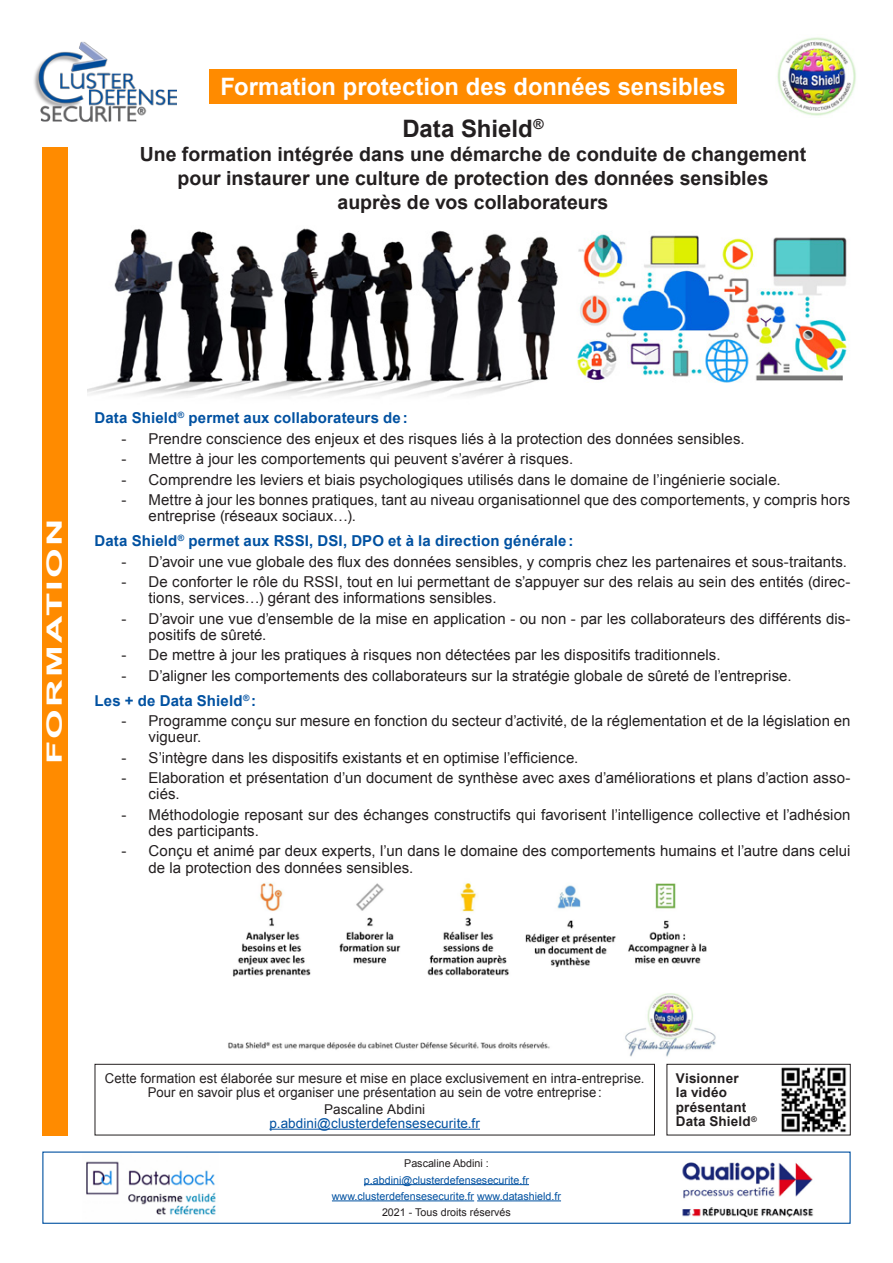
<style>
.page{position:relative;width:893px;height:1263px;background:#fff}
.page>*{position:absolute;margin:0;border:0;box-sizing:border-box;transform-origin:0 0}
.t1{font:700 24px "Arial";color:#fff}
.t2{font:700 24px "Arial";color:#231f20}
.t3{font:700 21px "Arial";letter-spacing:.06em;color:#fff;scale:1.81 1}
.t4{font:700 19.5px/24px "Arial";color:#231f20;text-align:center}
.t5{font:15px/16.2px "Arial";letter-spacing:.005em;color:#231f20}
.t6{font:700 15px "Arial";letter-spacing:.01em;color:#0051a1}
.t7{font:13.5px/13.5px "Arial";letter-spacing:.005em;color:#231f20;text-align:center}
.t8{font:13.5px/13.5px "Arial";letter-spacing:.005em;color:#0051a1;text-align:center}
.Txt_Fiche_2{font:700 13.5px/14.4px "Arial";letter-spacing:.015em;color:#231f20}
.t9{font:10.65px/16.2px "Arial";color:#0051a1;text-align:center}
.t10{font:10.65px "Arial";color:#231f20}
.s1{color:#231f20}
</style>
<div class="page">
<img style="left:682px;top:1162px;width:132px;height:56px">
<img style="left:86px;top:1161px;width:130px;height:54px">
<div style="left:42px;top:1151px;width:809px;height:73px;border:1px solid #0051a1"></div>
<hr style="left:364px;top:1184px;width:165px;height:1px;background:#0051a1">
<hr style="left:332px;top:1200px;width:142px;height:1px;background:#0051a1">
<hr style="left:477px;top:1200px;width:84px;height:1px;background:#0051a1">
<div style="left:43px;top:147px;width:25px;height:988px;background:#ff8b00"></div>
<div style="left:209px;top:69px;width:528px;height:34px;background:#ff8b00"></div>
<img style="left:777px;top:37px;width:79px;height:79px">
<hr style="left:269px;top:1129px;width:211px;height:1px;background:#0051a1">
<div style="left:95px;top:1064px;width:560px;height:71px;border:1px solid #231f20"></div>
<div style="left:666px;top:1064px;width:185px;height:71px;border:1px solid #231f20"></div>
<img style="left:87px;top:228px;width:763px;height:168px">
<img style="left:228px;top:883px;width:488px;height:174px">
<img style="left:34px;top:41px;width:142px;height:81px">
<img style="left:780px;top:1065px;width:68px;height:68px">
<p class="t1" style="left:220px;top:71px;width:507px">Formation protection des données sensibles</p>
<p class="t2" style="left:402px;top:112px;width:143px">Data Shield<sup>®</sup></p>
<p class="t4" style="left:140px;top:142px;width:668px">Une formation intégrée dans une démarche de conduite de changement pour instaurer une culture de protection des données sensibles<br>auprès de vos collaborateurs</p>
<p class="t3" style="left:41px;top:763px;width:137px;rotate:-90deg">FORMATION</p>
<p class="t6" style="left:95px;top:408px;width:315px">Data Shield<sup>®</sup> permet aux collaborateurs de:</p>
<p class="t5" style="left:122px;top:430px;width:624px">- Prendre conscience des enjeux et des risques liés à la protection des données sensibles.</p>
<p class="t5" style="left:122px;top:451px;width:453px">- Mettre à jour les comportements qui peuvent s’avérer à risques.</p>
<p class="t5" style="left:122px;top:471px;width:661px">- Comprendre les leviers et biais psychologiques utilisés dans le domaine de l’ingénierie sociale.</p>
<p class="t5" style="left:149px;top:492px;width:703px;text-indent:-27px">- Mettre à jour les bonnes pratiques, tant au niveau organisationnel que des comportements, y compris hors entreprise (réseaux sociaux…).</p>
<p class="t6" style="left:95px;top:531px;width:480px">Data Shield<sup>®</sup> permet aux RSSI, DSI, DPO et à la direction générale:</p>
<p class="t5" style="left:122px;top:553px;width:727px">- D’avoir une vue globale des flux des données sensibles, y compris chez les partenaires et sous-traitants.</p>
<p class="t5" style="left:149px;top:574px;width:703px;text-indent:-27px">- De conforter le rôle du RSSI, tout en lui permettant de s’appuyer sur des relais au sein des entités (direc&shy;tions, services…) gérant des informations sensibles.</p>
<p class="t5" style="left:149px;top:610px;width:703px;text-indent:-27px">- D’avoir une vue d’ensemble de la mise en application - ou non - par les collaborateurs des différents dis&shy;positifs de sûreté.</p>
<p class="t5" style="left:122px;top:647px;width:600px">- De mettre à jour les pratiques à risques non détectées par les dispositifs traditionnels.</p>
<p class="t5" style="left:122px;top:667px;width:671px">- D’aligner les comportements des collaborateurs sur la stratégie globale de sûreté de l’entreprise.</p>
<p class="t6" style="left:95px;top:690px;width:163px">Les + de Data Shield<sup>®</sup> :</p>
<p class="t5" style="left:149px;top:713px;width:703px;text-indent:-27px">- Programme conçu sur mesure en fonction du secteur d’activité, de la réglementation et de la législation en vigueur.</p>
<p class="t5" style="left:122px;top:749px;width:458px">- S’intègre dans les dispositifs existants et en optimise l’efficience.</p>
<p class="t5" style="left:149px;top:770px;width:703px;text-indent:-27px">- Elaboration et présentation d’un document de synthèse avec axes d’améliorations et plans d’action asso&shy;ciés.</p>
<p class="t5" style="left:149px;top:806px;width:703px;text-indent:-27px">- Méthodologie reposant sur des échanges constructifs qui favorisent l’intelligence collective et l’adhésion des participants.</p>
<p class="t5" style="left:149px;top:843px;width:703px;text-indent:-27px">- Conçu et animé par deux experts, l’un dans le domaine des comportements humains et l’autre dans celui de la protection des données sensibles.</p>
<p class="t7" style="left:105px;top:1071px;width:541px">Cette formation est élaborée sur mesure et mise en place exclusivement en intra-entreprise.<br>Pour en savoir plus et organiser une présentation au sein de votre entreprise:</p>
<p class="t8" style="left:269px;top:1103px;width:212px"><span class="s1">Pascaline Abdini </span>p.abdini@clusterdefensesecurite.fr</p>
<p class="t10" style="left:404px;top:1157px;width:86px">Pascaline Abdini :</p>
<p class="t9" style="left:332px;top:1172px;width:231px">p.abdini@clusterdefensesecurite.fr www.clusterdefensesecurite.fr www.datashield.fr</p>
<p class="t10" style="left:382px;top:1206px;width:130px">2021 - Tous droits réservés</p>
<p class="Txt_Fiche_2" style="left:676px;top:1071px;width:83px">Visionner<br>la vidéo présentant<br>Data Shield<sup>®</sup></p>
</div>
